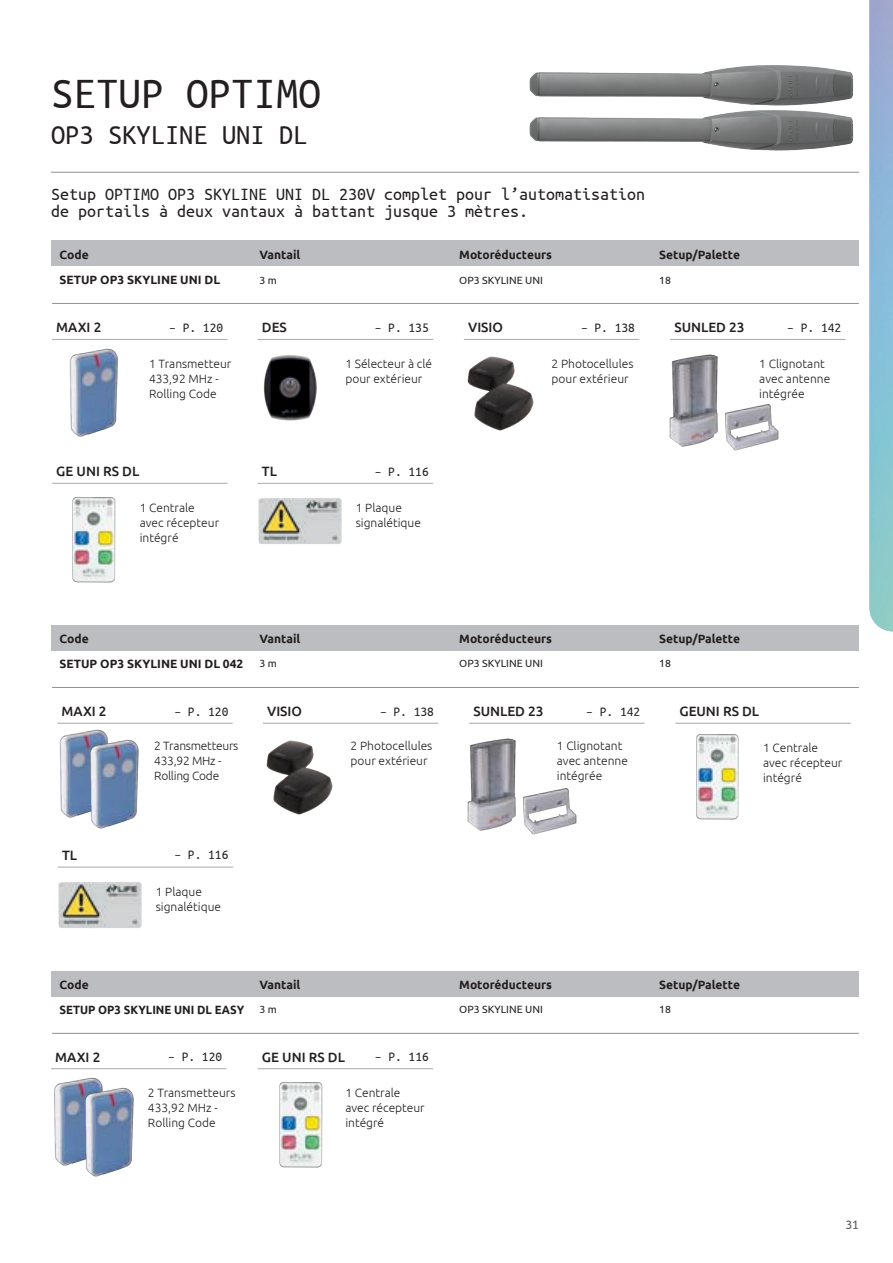
<style>
.page{position:relative;width:893px;height:1263px;background:#fff}
.page>*{position:absolute;margin:0;border:0;box-sizing:border-box;transform-origin:0 0}
.testo_dim_1{font:45px "Ubuntu Mono";color:#231f20}
.testo_dim_1-2{font:28.5px "Ubuntu Mono";color:#231f20}
.testo_dim_1-3{font:18px/16.5px "Ubuntu Mono";color:#231f20}
.t1{font:500 13.5px "Ubuntu";color:#231f20}
.t2{font:13.5px "Ubuntu Mono";color:#231f20}
.t3{font:13.5px "Ubuntu Mono";color:#57585a}
.t4{font:300 12px/15px "Ubuntu";color:#231f20}
.t5{font:700 12px "Ubuntu";color:#231f20}
.t6{font:300 12px/15px "Ubuntu";letter-spacing:-.02em;color:#231f20}
.t7{font:700 12px "Ubuntu";color:#231f20;scale:.95 1}
.t8{font:10.5px "Ubuntu";color:#231f20}
</style>
<div class="page">
<div style="left:51px;top:240px;width:808px;height:26px;background:#bcbdc0"></div>
<div style="left:51px;top:971px;width:808px;height:25px;background:#bcbdc0"></div>
<hr style="left:258px;top:1068px;width:175px;height:1px;background:#a8a9ad">
<hr style="left:52px;top:303px;width:807px;height:1px;background:#231f20">
<hr style="left:52px;top:1033px;width:807px;height:1px;background:#231f20">
<hr style="left:51px;top:1068px;width:175px;height:1px;background:#a8a9ad">
<img style="left:869px;top:0;width:24px;height:631px">
<hr style="left:464px;top:339px;width:175px;height:1px;background:#a8a9ad">
<hr style="left:258px;top:339px;width:175px;height:1px;background:#a8a9ad">
<hr style="left:52px;top:483px;width:175px;height:1px;background:#a8a9ad">
<img style="left:467px;top:356px;width:67px;height:75px">
<hr style="left:52px;top:339px;width:175px;height:1px;background:#a8a9ad">
<hr style="left:670px;top:339px;width:175px;height:1px;background:#a8a9ad">
<img style="left:669px;top:354px;width:49px;height:93px">
<img style="left:725px;top:404px;width:54px;height:47px">
<hr style="left:258px;top:483px;width:175px;height:1px;background:#a8a9ad">
<img style="left:258px;top:498px;width:84px;height:46px">
<img style="left:69px;top:348px;width:49px;height:89px">
<img style="left:263px;top:355px;width:54px;height:66px">
<img style="left:51px;top:1068px;width:62px;height:98px">
<img style="left:77px;top:1078px;width:57px;height:99px">
<img style="left:72px;top:497px;width:44px;height:86px">
<img style="left:279px;top:1082px;width:44px;height:86px">
<div style="left:51px;top:625px;width:808px;height:25px;background:#bcbdc0"></div>
<hr style="left:52px;top:687px;width:807px;height:1px;background:#231f20">
<img style="left:57px;top:722px;width:61px;height:96px">
<img style="left:82px;top:730px;width:57px;height:99px">
<hr style="left:57px;top:723px;width:176px;height:1px;background:#a8a9ad">
<hr style="left:263px;top:723px;width:175px;height:1px;background:#a8a9ad">
<img style="left:266px;top:740px;width:67px;height:75px">
<hr style="left:469px;top:723px;width:175px;height:1px;background:#a8a9ad">
<img style="left:467px;top:738px;width:49px;height:93px">
<img style="left:523px;top:788px;width:54px;height:47px">
<hr style="left:58px;top:867px;width:175px;height:1px;background:#a8a9ad">
<img style="left:58px;top:882px;width:84px;height:46px">
<hr style="left:675px;top:723px;width:176px;height:1px;background:#a8a9ad">
<img style="left:696px;top:734px;width:43px;height:86px">
<img style="left:529px;top:65px;width:325px;height:40px">
<img style="left:529px;top:105px;width:325px;height:46px">
<hr style="left:51px;top:172px;width:808px;height:1px;background:#231f20">
<p class="testo_dim_1" style="left:51px;top:71px;width:271px">SETUP OPTIMO</p>
<p class="testo_dim_1-2" style="left:51px;top:121px;width:258px">OP3 SKYLINE UNI DL</p>
<p class="testo_dim_1-3" style="left:51px;top:186px;width:595px">Setup OPTIMO OP3 SKYLINE UNI DL 230V complet pour l’automatisation de portails à deux vantaux à battant jusque 3 mètres.</p>
<p class="t5" style="left:60px;top:247px;width:31px">Code</p>
<p class="t5" style="left:259px;top:247px;width:42px">Vantail</p>
<p class="t5" style="left:459px;top:247px;width:94px">Motoréducteurs</p>
<p class="t5" style="left:659px;top:247px;width:82px">Setup/Palette</p>
<p class="t5" style="left:60px;top:273px;width:162px">SETUP OP3 SKYLINE UNI DL</p>
<p class="t8" style="left:259px;top:274px;width:19px">3 m</p>
<p class="t8" style="left:459px;top:274px;width:85px">OP3 SKYLINE UNI</p>
<p class="t8" style="left:659px;top:274px;width:13px">18</p>
<p class="t1" style="left:262px;top:319px;width:27px">DES</p>
<p class="t2" style="left:375px;top:320px;width:56px">– P. 135</p>
<p class="t1" style="left:468px;top:319px;width:36px">VISIO</p>
<p class="t2" style="left:581px;top:320px;width:55px">– P. 138</p>
<p class="t1" style="left:674px;top:319px;width:72px">SUNLED 23</p>
<p class="t4" style="left:552px;top:356px;width:83px">2 Photocellules pour extérieur</p>
<p class="t1" style="left:56px;top:319px;width:47px">MAXI 2</p>
<p class="t2" style="left:169px;top:320px;width:55px">– P. 120</p>
<p class="t2" style="left:787px;top:320px;width:55px">– P. 142</p>
<p class="t4" style="left:345px;top:356px;width:88px">1 Sélecteur à clé pour extérieur</p>
<p class="t4" style="left:759px;top:356px;width:73px">1 Clignotant avec antenne intégrée</p>
<p class="t4" style="left:149px;top:356px;width:84px">1 Transmetteur</p>
<p class="t4" style="left:149px;top:371px;width:71px">433,92 MHz -<br>Rolling Code</p>
<p class="t1" style="left:56px;top:463px;width:84px">GE UNI RS DL</p>
<p class="t4" style="left:140px;top:500px;width:81px">1 Centrale avec récepteur intégré</p>
<p class="t1" style="left:262px;top:463px;width:17px">TL</p>
<p class="t2" style="left:375px;top:464px;width:56px">– P. 116</p>
<p class="t4" style="left:356px;top:500px;width:67px">1 Plaque signalétique</p>
<p class="t5" style="left:60px;top:631px;width:31px">Code</p>
<p class="t5" style="left:259px;top:631px;width:42px">Vantail</p>
<p class="t5" style="left:459px;top:631px;width:94px">Motoréducteurs</p>
<p class="t5" style="left:659px;top:631px;width:82px">Setup/Palette</p>
<p class="t5" style="left:60px;top:656px;width:185px">SETUP OP3 SKYLINE UNI DL 042</p>
<p class="t8" style="left:259px;top:657px;width:19px">3 m</p>
<p class="t8" style="left:459px;top:657px;width:85px">OP3 SKYLINE UNI</p>
<p class="t8" style="left:659px;top:657px;width:13px">18</p>
<p class="t1" style="left:62px;top:703px;width:47px">MAXI 2</p>
<p class="t2" style="left:174px;top:704px;width:55px">– P. 120</p>
<p class="t1" style="left:62px;top:847px;width:17px">TL</p>
<p class="t6" style="left:154px;top:738px;width:86px">2 Transmetteurs</p>
<p class="t6" style="left:154px;top:753px;width:69px">433,92 MHz -<br>Rolling Code</p>
<p class="t2" style="left:174px;top:848px;width:55px">– P. 116</p>
<p class="t4" style="left:156px;top:884px;width:67px">1 Plaque signalétique</p>
<p class="t1" style="left:267px;top:703px;width:36px">VISIO</p>
<p class="t2" style="left:380px;top:704px;width:55px">– P. 138</p>
<p class="t1" style="left:473px;top:703px;width:72px">SUNLED 23</p>
<p class="t4" style="left:351px;top:738px;width:83px">2 Photocellules pour extérieur</p>
<p class="t2" style="left:586px;top:704px;width:55px">– P. 142</p>
<p class="t4" style="left:557px;top:738px;width:73px">1 Clignotant avec antenne intégrée</p>
<p class="t1" style="left:680px;top:703px;width:81px">GEUNI RS DL</p>
<p class="t4" style="left:763px;top:740px;width:81px">1 Centrale avec récepteur intégré</p>
<p class="t5" style="left:60px;top:977px;width:31px">Code</p>
<p class="t5" style="left:259px;top:977px;width:42px">Vantail</p>
<p class="t5" style="left:459px;top:977px;width:94px">Motoréducteurs</p>
<p class="t5" style="left:659px;top:977px;width:82px">Setup/Palette</p>
<p class="t7" style="left:60px;top:1002px;width:196px">SETUP OP3 SKYLINE UNI DL EASY</p>
<p class="t8" style="left:259px;top:1003px;width:19px">3 m</p>
<p class="t8" style="left:459px;top:1003px;width:85px">OP3 SKYLINE UNI</p>
<p class="t8" style="left:659px;top:1003px;width:13px">18</p>
<p class="t1" style="left:262px;top:1048px;width:84px">GE UNI RS DL</p>
<p class="t2" style="left:375px;top:1050px;width:55px">– P. 116</p>
<p class="t4" style="left:345px;top:1085px;width:81px">1 Centrale avec récepteur intégré</p>
<p class="t1" style="left:55px;top:1048px;width:47px">MAXI 2</p>
<p class="t2" style="left:168px;top:1050px;width:55px">– P. 120</p>
<p class="t4" style="left:148px;top:1085px;width:89px">2 Transmetteurs</p>
<p class="t4" style="left:148px;top:1100px;width:71px">433,92 MHz -<br>Rolling Code</p>
<p class="t3" style="left:845px;top:1218px;width:15px">31</p>
</div>
